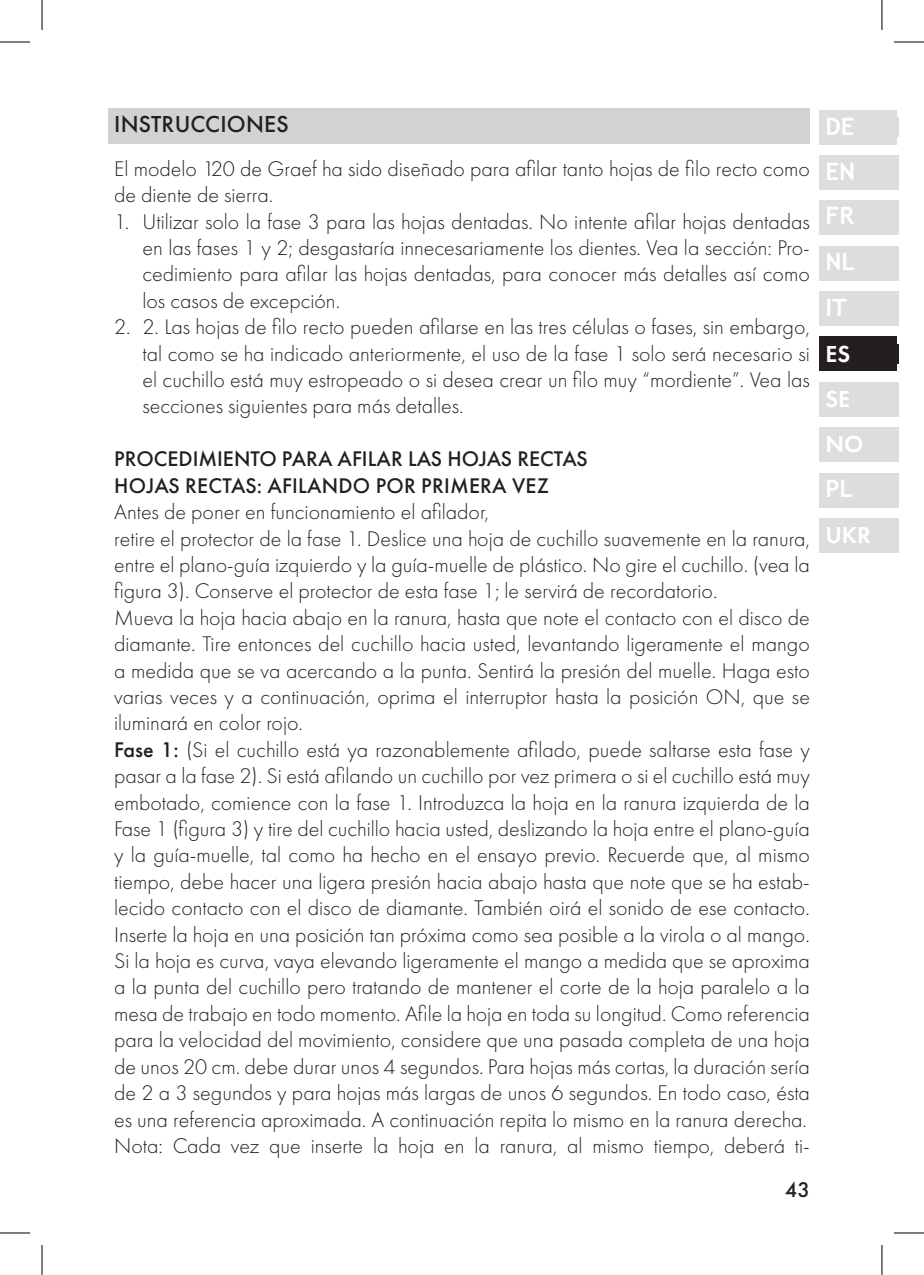
<style>
.page{position:relative;width:924px;height:1275px;background:#fff}
.page>*{position:absolute;margin:0;border:0;box-sizing:border-box;transform-origin:0 0}
.t1{font:500 24px "Futura PT";letter-spacing:.01em;color:#231f20}
.t2{font:700 24px/45.2px "Trebuchet MS";color:#fff;text-align:justify}
.t3{font:600 24px/44.6px "Futura PT";color:#fff}
.t4{font:300 22px/26.4px "Futura PT";color:#231f20}
.t5{font:500 22px/26.4px "Futura PT";color:#231f20}
.s1{font-weight:500}
</style>
<div class="page">
<div style="left:819px;top:110px;width:77px;height:34px;background:#dcdddf"></div>
<div style="left:825px;top:117px;width:73px;height:20px;background:#dcdddf"></div>
<div style="left:819px;top:155px;width:79px;height:34px;background:#dcdddf"></div>
<div style="left:819px;top:201px;width:79px;height:34px;background:#dcdddf"></div>
<div style="left:819px;top:246px;width:79px;height:34px;background:#dcdddf"></div>
<div style="left:819px;top:291px;width:79px;height:34px;background:#dcdddf"></div>
<div style="left:819px;top:337px;width:77px;height:34px;background:#231f20"></div>
<div style="left:825px;top:344px;width:73px;height:20px;background:#231f20"></div>
<div style="left:819px;top:382px;width:79px;height:34px;background:#dcdddf"></div>
<div style="left:819px;top:428px;width:79px;height:34px;background:#dcdddf"></div>
<div style="left:819px;top:473px;width:79px;height:34px;background:#dcdddf"></div>
<div style="left:819px;top:518px;width:79px;height:34px;background:#dcdddf"></div>
<div style="left:108px;top:108px;width:701px;height:36px;background:#d1d2d4"></div>
<hr style="left:0;top:42px;width:30px;height:1px;background:#000">
<hr style="left:893px;top:42px;width:30px;height:1px;background:#000">
<hr style="left:0;top:1232px;width:30px;height:1px;background:#000">
<hr style="left:893px;top:1232px;width:30px;height:1px;background:#000">
<hr style="left:42px;top:0;width:1px;height:30px;background:#000">
<hr style="left:42px;top:1245px;width:1px;height:30px;background:#000">
<hr style="left:881px;top:0;width:1px;height:30px;background:#000">
<hr style="left:881px;top:1245px;width:1px;height:30px;background:#000">
<p class="t1" style="left:114px;top:110px;width:176px">INSTRUCCIONES</p>
<p class="t4" style="left:114px;top:155px;width:697px">El modelo 120 de Graef ha sido diseñado para afilar tanto hojas de filo recto como de diente de sierra.</p>
<p class="t4" style="left:142px;top:208px;width:668px;text-align:justify;text-indent:-28px">1. Utilizar solo la fase 3 para las hojas dentadas. No intente afilar hojas dentadas en las fases 1 y 2; desgastaría innecesariamente los dientes. Vea la sección: Pro&shy;cedimiento para afilar las hojas dentadas, para conocer más detalles así como los casos de excepción.</p>
<p class="t4" style="left:142px;top:314px;width:668px;text-align:justify;text-indent:-28px">2. 2. Las hojas de filo recto pueden afilarse en las tres células o fases, sin embargo, tal como se ha indicado anteriormente, el uso de la fase 1 solo será necesario si el cuchillo está muy estropeado o si desea crear un filo muy “mordiente”. Vea las secciones siguientes para más detalles.</p>
<p class="t5" style="left:114px;top:446px;width:475px">PROCEDIMIENTO PARA AFILAR LAS HOJAS RECTAS<br>HOJAS RECTAS: AFILANDO POR PRIMERA VEZ</p>
<p class="t4" style="left:114px;top:499px;width:697px">Antes de poner en funcionamiento el afilador,<br>retire el protector de la fase 1. Deslice una hoja de cuchillo suavemente en la ranura, entre el plano-guía izquierdo y la guía-muelle de plástico. No gire el cuchillo. (vea la figura 3). Conserve el protector de esta fase 1; le servirá de recordatorio.<br>Mueva la hoja hacia abajo en la ranura, hasta que note el contacto con el disco de diamante. Tire entonces del cuchillo hacia usted, levantando ligeramente el mango a medida que se va acercando a la punta. Sentirá la presión del muelle. Haga esto varias veces y a continuación, oprima el interruptor hasta la posición ON, que se iluminará en color rojo.<br><span class="s1">Fase 1:</span> (Si el cuchillo está ya razonablemente afilado, puede saltarse esta fase y pasar a la fase 2). Si está afilando un cuchillo por vez primera o si el cuchillo está muy embotado, comience con la fase 1. Introduzca la hoja en la ranura izquierda de la Fase 1 (figura 3) y tire del cuchillo hacia usted, deslizando la hoja entre el plano-guía y la guía-muelle, tal como ha hecho en el ensayo previo. Recuerde que, al mismo tiempo, debe hacer una ligera presión hacia abajo hasta que note que se ha estab&shy;lecido contacto con el disco de diamante. También oirá el sonido de ese contacto.<br>Inserte la hoja en una posición tan próxima como sea posible a la virola o al mango.<br>Si la hoja es curva, vaya elevando ligeramente el mango a medida que se aproxima a la punta del cuchillo pero tratando de mantener el corte de la hoja paralelo a la mesa de trabajo en todo momento. Afile la hoja en toda su longitud. Como referencia para la velocidad del movimiento, considere que una pasada completa de una hoja de unos 20 cm. debe durar unos 4 segundos. Para hojas más cortas, la duración sería de 2 a 3 segundos y para hojas más largas de unos 6 segundos. En todo caso, ésta es una referencia aproximada. A continuación repita lo mismo en la ranura derecha.<br>Nota: Cada vez que inserte la hoja en la ranura, al mismo tiempo, deberá ti-</p>
<p class="t5" style="left:784px;top:1176px;width:26px">43</p>
<p class="t2" style="left:825px;top:104px;width:31px">DE EN FR NL IT</p>
<p class="t3" style="left:825px;top:332px;width:39px">ES<br>SE<br>NO</p>
<p class="t2" style="left:825px;top:466px;width:29px">PL</p>
<p class="t3" style="left:825px;top:512px;width:47px">UKR</p>
</div>
